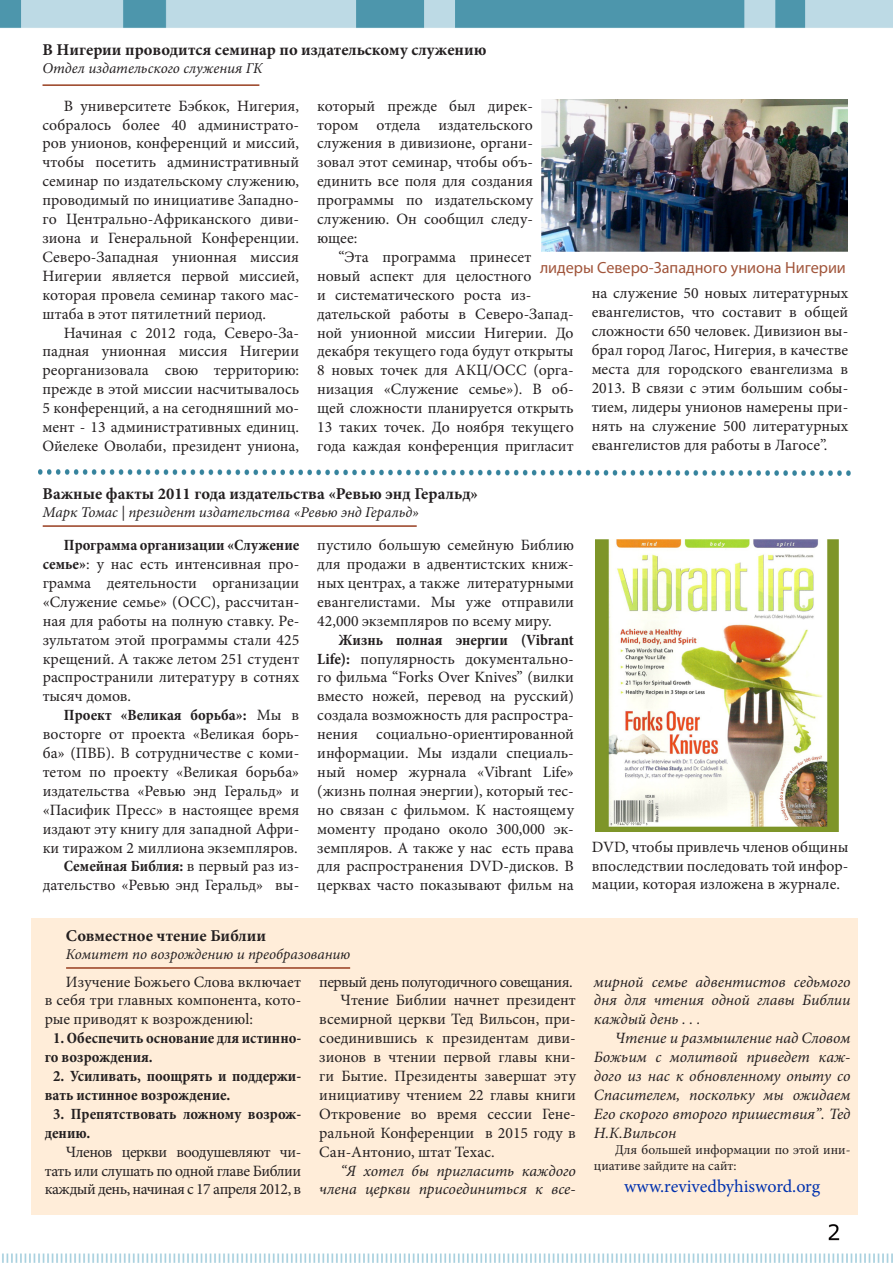
<style>
.page{position:relative;width:893px;height:1263px;background:#fff}
.page>*{position:absolute;margin:0;border:0;box-sizing:border-box;transform-origin:0 0}
.t1{font:18px "Minion Pro";letter-spacing:-.005em;color:#0031ae}
.t2{font:700 16.5px "Minion Pro";color:#231f20}
.t3{font:16.2px "Myriad Pro";color:#a1553b}
.t4{font:15.75px/18.9px "Minion Pro";color:#231f20;text-align:justify}
.t5{font:italic 15.75px/18.9px "Minion Pro";color:#231f20;text-align:justify}
.t6{font:700 condensed 15.75px/18.9px "Minion Pro";color:#231f20}
.t7{font:15.75px "Minion Pro";letter-spacing:-.03em;color:#231f20}
.t8{font:italic 15px "Minion Pro";color:#231f20}
.t9{font:13.5px/16.2px "Minion Pro";color:#231f20}
.s1{font-weight:700;font-stretch:condensed}
</style>
<div class="page">
<img style="left:0;top:0;width:893px;height:28px">
<img style="left:2px;top:1225px;width:890px;height:38px">
<hr style="left:43px;top:84px;width:216px;height:2px;background:#983e20">
<img style="left:541px;top:99px;width:306px;height:152px">
<img style="left:595px;top:539px;width:243px;height:292px">
<div style="left:31px;top:918px;width:826px;height:297px;background:#ffedd9"></div>
<img style="left:39px;top:469px;width:811px;height:6px">
<hr style="left:43px;top:525px;width:374px;height:2px;background:#983e20">
<hr style="left:66px;top:967px;width:284px;height:2px;background:#983e20">
<p class="t2" style="left:43px;top:38px;width:445px">В Нигерии проводится семинар по издательскому служению</p>
<p class="t8" style="left:43px;top:58px;width:222px">Отдел издательского служения ГК</p>
<p class="t4" style="left:43px;top:96px;width:258px;text-indent:21px">В университете Бэбкок, Нигерия, собралось более 40 администрато&shy;ров унионов, конференций и миссий, чтобы посетить административный семинар по издательскому служению, проводимый по инициативе Западно&shy;го Центрально-Африканского диви&shy;зиона и Генеральной Конференции.<br>Северо-Западная унионная миссия Нигерии является первой миссией, которая провела семинар такого мас&shy;штаба в этот пятилетний период.</p>
<p class="t4" style="left:43px;top:323px;width:258px;text-indent:21px">Начиная с 2012 года, Северо-За&shy;падная унионная миссия Нигерии реорганизовала свою территорию: прежде в этой миссии насчитывалось 5 конференций, а на сегодняшний мо&shy;мент - 13 административных единиц.<br>Ойелеке Оволаби, президент униона,</p>
<p class="t4" style="left:317px;top:96px;width:217px">который прежде был дирек&shy;тором отдела издательского служения в дивизионе, органи&shy;зовал этот семинар, чтобы объ&shy;единить все поля для создания программы по издательскому служению. Он сообщил следу&shy;ющее:</p>
<p class="t4" style="left:317px;top:247px;width:258px;text-align:left;text-indent:21px">“Эта программа принесет новый аспект для целостного<br>и систематического роста из&shy;дательской работы в Северо-Запад&shy;ной унионной миссии Нигерии. До декабря текущего года будут открыты<br>8 новых точек для АКЦ/ОСС (орга&shy;низация «Служение семье»). В об&shy;щей сложности планируется открыть<br>13 таких точек. До ноября текущего года каждая конференция пригласит</p>
<p class="t3" style="left:540px;top:257px;width:307px">лидеры Северо-Западного униона Нигерии</p>
<p class="t4" style="left:592px;top:284px;width:258px">на служение 50 новых литературных евангелистов, что составит в общей сложности 650 человек. Дивизион вы&shy;брал город Лагос, Нигерия, в качестве места для городского евангелизма в 2013. В связи с этим большим собы&shy;тием, лидеры унионов намерены при&shy;нять на служение 500 литературных евангелистов для работы в Лагосе”.</p>
<p class="t2" style="left:43px;top:482px;width:437px">Важные факты 2011 года издательства «Ревью энд Геральд»</p>
<p class="t8" style="left:43px;top:502px;width:378px">Марк Томас | президент издательства «Ревью энд Геральд»</p>
<p class="t4" style="left:43px;top:536px;width:258px;text-indent:21px"><span class="s1">Программа организации «Служение семье»</span>: у нас есть интенсивная про&shy;грамма деятельности организации «Служение семье» (ОСС), рассчитан&shy;ная для работы на полную ставку. Ре&shy;зультатом этой программы стали 425 крещений. А также летом 251 студент распространили литературу в сотнях тысяч домов.</p>
<p class="t4" style="left:43px;top:706px;width:258px;text-indent:21px"><span class="s1">Проект «Великая борьба»:</span> Мы в восторге от проекта «Великая борь&shy;ба» (ПВБ). В сотрудничестве с коми&shy;тетом по проекту «Великая борьба» издательства «Ревью энд Геральд» и «Пасифик Пресс» в настоящее время издают эту книгу для западной Афри&shy;ки тиражом 2 миллиона экземпляров.</p>
<p class="t4" style="left:43px;top:857px;width:258px;text-align:right"><span class="s1">Семейная Библия:</span> в первый раз из&shy;дательство «Ревью энд Геральд» вы-</p>
<p class="t4" style="left:317px;top:536px;width:258px">пустило большую семейную Библию для продажи в адвентистских книж&shy;ных центрах, а также литературными евангелистами. Мы уже отправили 42,000 экземпляров по всему миру.</p>
<p class="t4" style="left:317px;top:630px;width:258px;text-indent:21px"><span class="s1">Жизнь полная энергии (Vibrant Life):</span> популярность документально&shy;го фильма “Forks Over Knives” (вилки вместо ножей, перевод на русский) создала возможность для распростра&shy;нения социально-ориентированной информации. Мы издали специаль&shy;ный номер журнала «Vibrant Life» (жизнь полная энергии), который тес&shy;но связан с фильмом. К настоящему моменту продано около 300,000 эк&shy;земпляров. А также у нас есть права для распространения DVD-дисков. В церквах часто показывают фильм на</p>
<p class="t2" style="left:66px;top:924px;width:202px">Совместное чтение Библии</p>
<p class="t8" style="left:66px;top:944px;width:286px">Комитет по возрождению и преобразованию</p>
<p class="t4" style="left:45px;top:972px;width:258px;text-indent:21px">Изучение Божьего Слова включает в себя три главных компонента, кото&shy;рые приводят к возрождениюl:</p>
<p class="t6" style="left:45px;top:1029px;width:258px;text-indent:9px">1. Обеспечить основание для истинно&shy;го возрождения.</p>
<p class="t6" style="left:45px;top:1066px;width:258px;text-indent:9px">2. Усиливать, поощрять и поддержи&shy;вать истинное возрождение.</p>
<p class="t6" style="left:45px;top:1104px;width:258px;text-indent:9px">3. Препятствовать ложному возрож&shy;дению.</p>
<p class="t4" style="left:45px;top:1142px;width:258px;text-indent:21px">Членов церкви воодушевляют чи&shy;тать или слушать по одной главе Библии каждый день, начиная с 17 апреля 2012, в</p>
<p class="t7" style="left:319px;top:971px;width:255px">первый день полугодичного совещания.</p>
<p class="t4" style="left:319px;top:991px;width:258px;text-indent:21px">Чтение Библии начнет президент всемирной церкви Тед Вильсон, при&shy;соединившись к президентам диви&shy;зионов в чтении первой главы кни&shy;ги Бытие. Президенты завершат эту инициативу чтением 22 главы книги Откровение во время сессии Гене&shy;ральной Конференции в 2015 году в Сан-Антонио, штат Техас.</p>
<p class="t5" style="left:319px;top:1161px;width:258px;text-align:right">“Я хотел бы пригласить каждого члена церкви присоединиться к все-</p>
<p class="t4" style="left:592px;top:837px;width:258px">DVD, чтобы привлечь членов общины впоследствии последовать той инфор&shy;мации, которая изложена в журнале.</p>
<p class="t5" style="left:594px;top:972px;width:258px">мирной семье адвентистов седьмого дня для чтения одной главы Библии каждый день . . .</p>
<p class="t5" style="left:594px;top:1029px;width:258px;text-indent:21px">Чтение и размышление над Словом Божьим с молитвой приведет каж&shy;дого из нас к обновленному опыту со Спасителем, поскольку мы ожидаем Его скорого второго пришествия”. Тед Н.К.Вильсон</p>
<p class="t9" style="left:594px;top:1141px;width:258px;text-indent:21px">Для большей информации по этой ини&shy;циативе зайдите на сайт:</p>
<p class="t1" style="left:624px;top:1174px;width:198px">www.revivedbyhisword.org</p>
</div>
